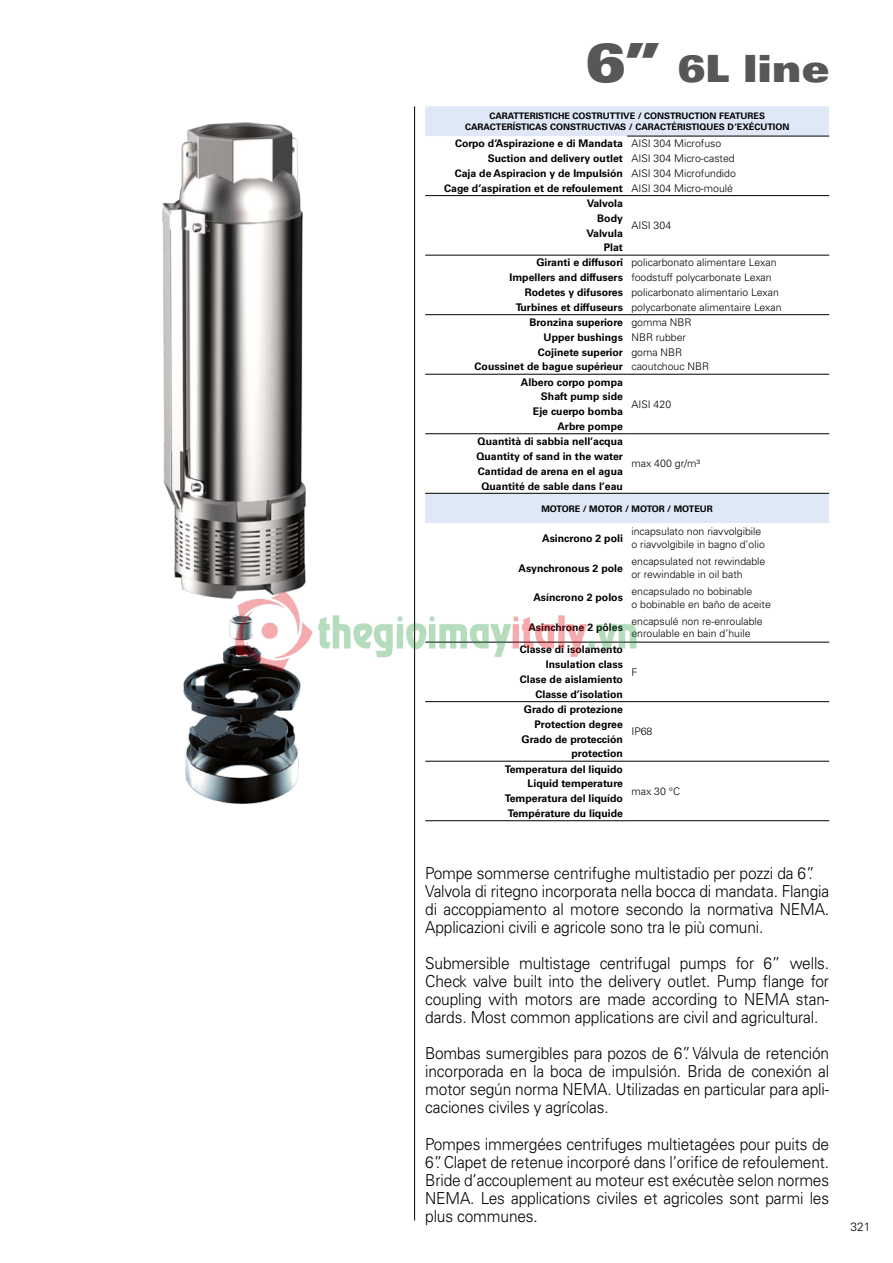
<style>
.page{position:relative;width:893px;height:1263px;background:#fff}
.page>*{position:absolute;margin:0;border:0;box-sizing:border-box;transform-origin:0 0}
.t1{font:37.5px "Univers LT Std X Black Ex";color:#575756;scale:.87 1}
.t2{font:300 16.5px/18px "Univers LT Std";letter-spacing:-.01em;color:#000;text-align:justify;scale:.94 1}
.t3{font:300 12px "Univers LT Std";color:#000}
.t4{font:700 10.5px/14.9px "Univers LT Std";color:#000;text-align:right}
.t5{font:300 10.5px/12.6px "Univers LT Std";color:#000}
.t6{font:700 9px/10.8px "Univers LT Std";color:#000;text-align:center}
.s1{font-size:54px}
.s2{font-weight:300}
.s3{font-weight:700}
</style>
<div class="page">
<img style="left:162px;top:122px;width:144px;height:477px">
<svg style="left:425px;top:106px;width:404px;height:417px"></svg>
<hr style="left:627px;top:820px;width:202px;height:1px;background:#000">
<hr style="left:627px;top:195px;width:202px;height:1px;background:#000">
<hr style="left:627px;top:255px;width:202px;height:1px;background:#000">
<hr style="left:425px;top:255px;width:202px;height:1px;background:#000">
<hr style="left:627px;top:314px;width:202px;height:1px;background:#000">
<hr style="left:627px;top:433px;width:202px;height:1px;background:#000">
<hr style="left:425px;top:314px;width:202px;height:1px;background:#000">
<hr style="left:627px;top:374px;width:202px;height:1px;background:#000">
<hr style="left:425px;top:433px;width:202px;height:1px;background:#000">
<hr style="left:627px;top:642px;width:202px;height:1px;background:#000">
<hr style="left:425px;top:701px;width:202px;height:1px;background:#000">
<hr style="left:627px;top:701px;width:202px;height:1px;background:#000">
<hr style="left:425px;top:761px;width:202px;height:1px;background:#000">
<hr style="left:627px;top:761px;width:202px;height:1px;background:#000">
<hr style="left:425px;top:820px;width:202px;height:1px;background:#000">
<hr style="left:425px;top:374px;width:202px;height:1px;background:#000">
<hr style="left:425px;top:493px;width:202px;height:1px;background:#000">
<hr style="left:627px;top:493px;width:202px;height:1px;background:#000">
<hr style="left:627px;top:136px;width:202px;height:1px;background:#000">
<hr style="left:425px;top:195px;width:202px;height:1px;background:#000">
<img style="left:183px;top:663px;width:118px;height:141px">
<hr style="left:414px;top:106px;width:1px;height:1114px;background:#000">
<img style="left:220px;top:584px;width:450px;height:94px">
<h1 class="t1" style="left:586px;top:46px;width:281px"><span class="s1">6”</span> 6L line</h1>
<p class="t6" style="left:465px;top:110px;width:326px">CARATTERISTICHE COSTRUTTIVE / CONSTRUCTION FEATURES<br>CARACTERÍSTICAS CONSTRUCTIVAS / CARACTÉRISTIQUES D’EXÉCUTION</p>
<p class="t4" style="left:455px;top:136px;width:268px">Corpo d’Aspirazione e di Mandata <span class="s2">AISI 304 Microfuso</span></p>
<p class="t4" style="left:488px;top:151px;width:248px">Suction and delivery outlet <span class="s2">AISI 304 Micro-casted</span></p>
<p class="t4" style="left:455px;top:166px;width:283px">Caja de Aspiracion y de Impulsión <span class="s2">AISI 304 Microfundido</span></p>
<p class="t4" style="left:444px;top:181px;width:290px">Cage d’aspiration et de refoulement <span class="s2">AISI 304 Micro-moulé</span></p>
<p class="t4" style="left:587px;top:196px;width:38px">Valvola</p>
<p class="t5" style="left:631px;top:219px;width:41px">AISI 304</p>
<p class="t4" style="left:597px;top:211px;width:27px">Body</p>
<p class="t4" style="left:587px;top:226px;width:38px">Valvula</p>
<p class="t4" style="left:604px;top:240px;width:21px">Plat</p>
<p class="t5" style="left:536px;top:256px;width:242px"><span class="s3">Giranti e diffusori</span> policarbonato alimentare Lexan</p>
<p class="t5" style="left:509px;top:271px;width:264px"><span class="s3">Impellers and diffusers</span> foodstuff polycarbonate Lexan</p>
<p class="t5" style="left:525px;top:286px;width:255px"><span class="s3">Rodetes y difusores</span> policarbonato alimentario Lexan</p>
<p class="t5" style="left:516px;top:301px;width:267px"><span class="s3">Turbines et diffuseurs</span> polycarbonate alimentaire Lexan</p>
<p class="t4" style="left:529px;top:315px;width:164px">Bronzina superiore <span class="s2">gomma NBR</span></p>
<p class="t4" style="left:544px;top:330px;width:144px">Upper bushings <span class="s2">NBR rubber</span></p>
<p class="t4" style="left:538px;top:345px;width:146px">Cojinete superior <span class="s2">goma NBR</span></p>
<p class="t4" style="left:475px;top:359px;width:236px">Coussinet de bague supérieur <span class="s2">caoutchouc NBR</span></p>
<p class="t4" style="left:521px;top:374px;width:103px">Albero corpo pompa</p>
<p class="t5" style="left:631px;top:398px;width:41px">AISI 420</p>
<p class="t4" style="left:478px;top:389px;width:147px">Shaft pump side<br>Eje cuerpo bomba<br>Arbre pompe<br>Quantità di sabbia nell’acqua</p>
<p class="t4" style="left:476px;top:449px;width:148px;text-align:center">Quantity of sand in the water<br>Cantidad de arena en el agua<br>Quantité de sable dans l’eau</p>
<p class="t6" style="left:541px;top:503px;width:173px">MOTORE / MOTOR / MOTOR / MOTEUR</p>
<p class="t4" style="left:542px;top:531px;width:82px">Asincrono 2 poli</p>
<p class="t5" style="left:631px;top:525px;width:135px">incapsulato non riavvolgibile o riavvolgibile in bagno d’olio</p>
<p class="t4" style="left:518px;top:560px;width:106px">Asynchronous 2 pole</p>
<p class="t5" style="left:631px;top:555px;width:136px">encapsulated not rewindable or rewindable in oil bath</p>
<p class="t4" style="left:533px;top:590px;width:91px">Asíncrono 2 polos</p>
<p class="t5" style="left:631px;top:585px;width:141px">encapsulado no bobinable<br>o bobinable en baño de aceite</p>
<p class="t4" style="left:528px;top:620px;width:96px">Asinchrone 2 pôles</p>
<p class="t5" style="left:631px;top:615px;width:133px">encapsulé non re-enroulable enroulable en bain d’huile</p>
<p class="t4" style="left:520px;top:642px;width:105px">Classe di isolamento</p>
<p class="t5" style="left:631px;top:666px;width:7px">F</p>
<p class="t5" style="left:631px;top:457px;width:70px">max 400 gr/m³</p>
<p class="t4" style="left:520px;top:657px;width:105px">Insulation class<br>Clase de aislamiento<br>Classe d’isolation<br>Grado di protezione</p>
<p class="t4" style="left:505px;top:717px;width:120px">Protection degree<br>Grado de protección protection<br>Temperatura del liquido</p>
<p class="t4" style="left:505px;top:776px;width:120px;text-align:justify;text-indent:23px">Liquid temperature Temperatura del liquído Température du liquide</p>
<p class="t5" style="left:631px;top:725px;width:23px">IP68</p>
<p class="t5" style="left:631px;top:785px;width:50px">max 30 °C</p>
<p class="t2" style="left:425px;top:865px;width:431px;text-align:left">Pompe sommerse centrifughe multistadio per pozzi da 6”.<br>Valvola di ritegno incorporata nella bocca di mandata. Flangia di accoppiamento al motore secondo la normativa NEMA.<br>Applicazioni civili e agricole sono tra le più comuni.</p>
<p class="t2" style="left:425px;top:955px;width:431px">Submersible multistage centrifugal pumps for 6” wells.<br>Check valve built into the delivery outlet. Pump flange for coupling with motors are made according to NEMA stan&shy;dards. Most common applications are civil and agricultural.</p>
<p class="t2" style="left:425px;top:1045px;width:431px">Bombas sumergibles para pozos de 6”. Válvula de retención incorporada en la boca de impulsión. Brida de conexión al motor según norma NEMA. Utilizadas en particular para apli&shy;caciones civiles y agrícolas.</p>
<p class="t2" style="left:425px;top:1135px;width:431px">Pompes immergées centrifuges multietagées pour puits de 6”. Clapet de retenue incorporé dans l’orifice de refoulement.<br>Bride d’accouplement au moteur est exécutèe selon normes NEMA. Les applications civiles et agricoles sont parmi les plus communes.</p>
<p class="t3" style="left:850px;top:1220px;width:22px">321</p>
</div>
